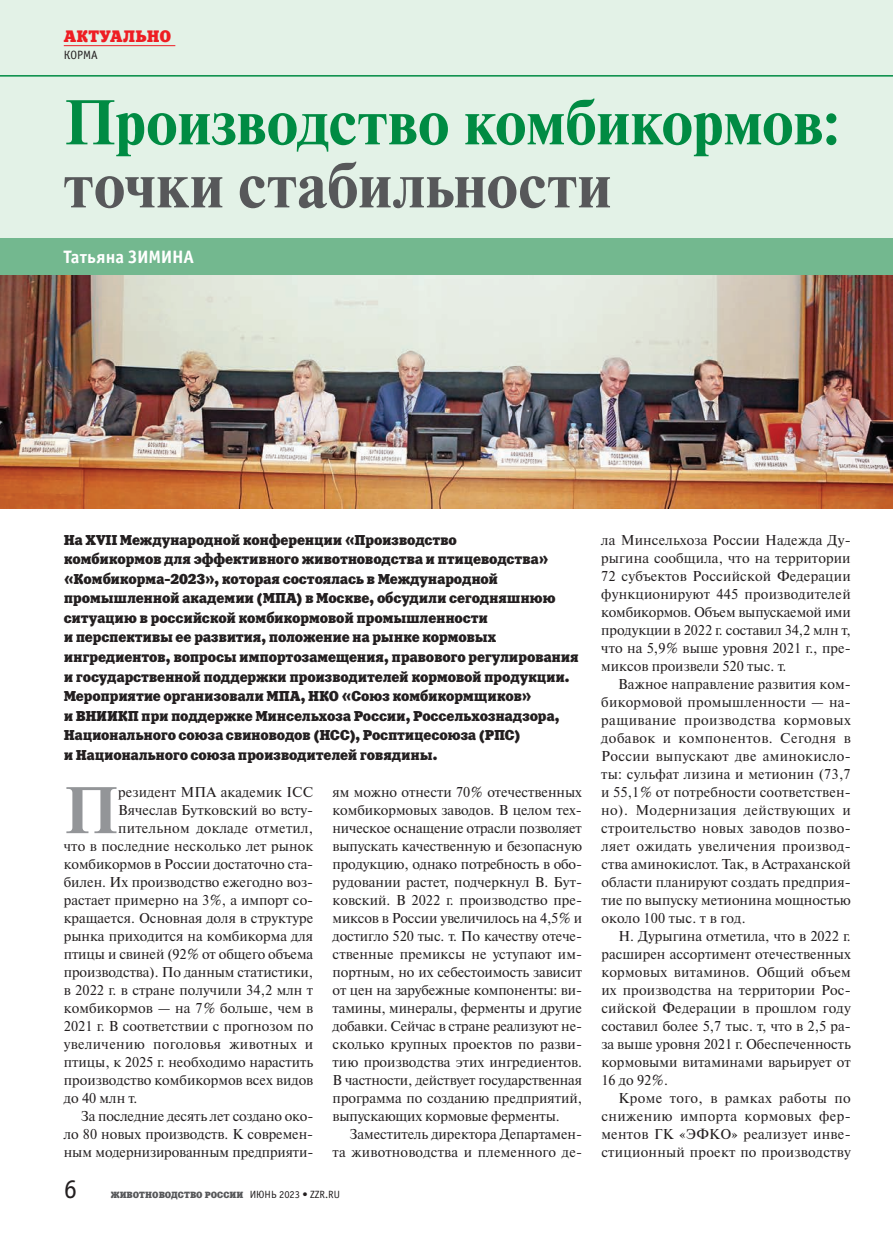
<style>
.page{position:relative;width:893px;height:1234px;background:#fff}
.page>*{position:absolute;margin:0;border:0;box-sizing:border-box;transform-origin:0 0}
.t1{font:700 65.7px "Newton C";color:#939598}
.t2{font:700 63px "Newton C";color:#008b43}
.t3{font:700 63px "Newton C";letter-spacing:.005em;color:#57585a}
.t4{font:27px "Officina Sans C";color:#231f20}
.t5{font:700 18px "Officina Sans C";letter-spacing:-.005em;color:#fff}
.t6{font:16.5px "Xenia C";letter-spacing:.01em;color:#ee1d23}
.t7{font:14.25px/18px "Newton C";color:#231f20;text-align:justify}
.t8{font:14.25px/19.5px "Xenia C";letter-spacing:-.02em;color:#231f20}
.t9{font:14.25px "Newton C";letter-spacing:.025em;color:#231f20}
.t10{font:12px "Officina Sans C";color:#231f20}
.t11{font:9px "Xenia C";color:#57585a}
.s1{font-family:"Officina Sans C";font-size:10.5px;color:#231f20}
</style>
<div class="page">
<div style="left:0;top:0;width:893px;height:239px;background:#e3f2e7"></div>
<hr style="left:64px;top:45px;width:111px;height:1px;background:#ee1d23">
<img style="left:0;top:275px;width:893px;height:233px">
<div style="left:0;top:239px;width:893px;height:36px;background:#73b88f"></div>
<hr style="left:0;top:75px;width:893px;height:2px;background:#008b43">
<p class="t6" style="left:64px;top:26px;width:109px">АКТУАЛЬНО</p>
<p class="t10" style="left:64px;top:48px;width:36px">КОРМА</p>
<h2 class="t2" style="left:64px;top:87px;width:778px">Производство комбикормов:</h2>
<h2 class="t3" style="left:64px;top:150px;width:549px">точки стабильности</h2>
<p class="t5" style="left:64px;top:247px;width:132px">Татьяна ЗИМИНА</p>
<p class="t8" style="left:64px;top:530px;width:517px">На XVII Международной конференции «Производство<br>комбикормов для эффективного животноводства и птицеводства» «Комбикорма-2023», которая состоялась в Международной промышленной академии (МПА) в Москве, обсудили сегодняшнюю ситуацию в российской комбикормовой промышленности<br>и перспективы ее развития, положение на рынке кормовых ингредиентов, вопросы импортозамещения, правового регулирования и государственной поддержки производителей кормовой продукции.<br>Мероприятие организовали МПА, НКО «Союз комбикормщиков»<br>и ВНИИКП при поддержке Минсельхоза России, Россельхознадзора, Национального союза свиноводов (НСС), Росптицесоюза (РПС)<br>и Национального союза производителей говядины.</p>
<h1 class="t1" style="left:64px;top:773px;width:56px">П</h1>
<p class="t7" style="left:118px;top:783px;width:196px">резидент МПА академик ICC</p>
<p class="t7" style="left:118px;top:801px;width:197px">Вячеслав Бутковский во всту-</p>
<p class="t7" style="left:118px;top:819px;width:196px">пительном докладе отметил,</p>
<p class="t7" style="left:64px;top:837px;width:251px">что в последние несколько лет рынок</p>
<p class="t7" style="left:64px;top:855px;width:251px">комбикормов в России достаточно ста-</p>
<p class="t7" style="left:64px;top:873px;width:251px">билен. Их производство ежегодно воз-</p>
<p class="t7" style="left:64px;top:891px;width:251px">растает примерно на 3%, а импорт со-</p>
<p class="t7" style="left:64px;top:909px;width:251px">кращается. Основная доля в структуре</p>
<p class="t7" style="left:64px;top:927px;width:251px">рынка приходится на комбикорма для</p>
<p class="t7" style="left:64px;top:945px;width:251px">птицы и свиней (92% от общего объема</p>
<p class="t7" style="left:64px;top:963px;width:251px">производства). По данным статистики,</p>
<p class="t7" style="left:64px;top:981px;width:251px">в 2022 г. в стране получили 34,2 млн т</p>
<p class="t7" style="left:64px;top:999px;width:251px">комбикормов — на 7% больше, чем в</p>
<p class="t7" style="left:64px;top:1017px;width:251px">2021 г. В соответствии с прогнозом по</p>
<p class="t9" style="left:64px;top:1036px;width:251px">увеличению поголовья животных и</p>
<p class="t7" style="left:64px;top:1053px;width:251px">птицы, к 2025 г. необходимо нарастить</p>
<p class="t7" style="left:64px;top:1071px;width:251px">производство комбикормов всех видов</p>
<p class="t7" style="left:64px;top:1089px;width:75px">до 40 млн т.</p>
<p class="t7" style="left:81px;top:1107px;width:234px">За последние десять лет создано око-</p>
<p class="t7" style="left:64px;top:1125px;width:251px">ло 80 новых производств. К современ-</p>
<p class="t7" style="left:64px;top:1143px;width:251px">ным модернизированным предприяти-</p>
<p class="t7" style="left:332px;top:783px;width:251px">ям можно отнести 70% отечественных комбикормовых заводов. В целом тех&shy;ническое оснащение отрасли позволяет выпускать качественную и безопасную продукцию, однако потребность в обо&shy;рудовании растет, подчеркнул В. Бут&shy;ковский. В 2022 г. производство пре&shy;миксов в России увеличилось на 4,5% и достигло 520 тыс. т. По качеству отече&shy;ственные премиксы не уступают им&shy;портным, но их себестоимость зависит от цен на зарубежные компоненты: ви&shy;тамины, минералы, ферменты и другие добавки. Сейчас в стране реализуют не&shy;сколько крупных проектов по разви&shy;тию производства этих ингредиентов.<br>В частности, действует государственная программа по созданию предприятий, выпускающих кормовые ферменты.</p>
<p class="t7" style="left:333px;top:1125px;width:251px;text-align:right">Заместитель директора Департамен-<br>та животноводства и племенного де-</p>
<h3 class="t4" style="left:64px;top:1174px;width:15px">6</h3>
<p class="t11" style="left:111px;top:1188px;width:231px">ЖИВОТНОВОДСТВО РОССИИ <span class="s1">ИЮНЬ 2023 • ZZR.RU</span></p>
<p class="t7" style="left:601px;top:531px;width:251px">ла Минсельхоза России Надежда Ду&shy;рыгина сообщила, что на территории 72 субъектов Российской Федерации функционируют 445 производителей комбикормов. Объем выпускаемой ими продукции в 2022 г. составил 34,2 млн т, что на 5,9% выше уровня 2021 г., пре&shy;миксов произвели 520 тыс. т.</p>
<p class="t7" style="left:601px;top:675px;width:251px;text-indent:17px">Важное направление развития ком&shy;бикормовой промышленности — на&shy;ращивание производства кормовых добавок и компонентов. Сегодня в России выпускают две аминокисло&shy;ты: сульфат лизина и метионин (73,7 и 55,1% от потребности соответствен&shy;но). Модернизация действующих и строительство новых заводов позво&shy;ляет ожидать увеличения производ&shy;ства аминокислот. Так, в Астраханской области планируют создать предприя&shy;тие по выпуску метионина мощностью около 100 тыс. т в год.</p>
<p class="t7" style="left:601px;top:927px;width:251px;text-indent:17px">Н. Дурыгина отметила, что в 2022 г. расширен ассортимент отечественных кормовых витаминов. Общий объем их производства на территории Рос&shy;сийской Федерации в прошлом году составил более 5,7 тыс. т, что в 2,5 ра&shy;за выше уровня 2021 г. Обеспеченность кормовыми витаминами варьирует от 16 до 92%.</p>
<p class="t7" style="left:601px;top:1089px;width:251px;text-indent:17px">Кроме того, в рамках работы по снижению импорта кормовых фер&shy;ментов ГК «ЭФКО» реализует инве&shy;стиционный проект по производству</p>
</div>
